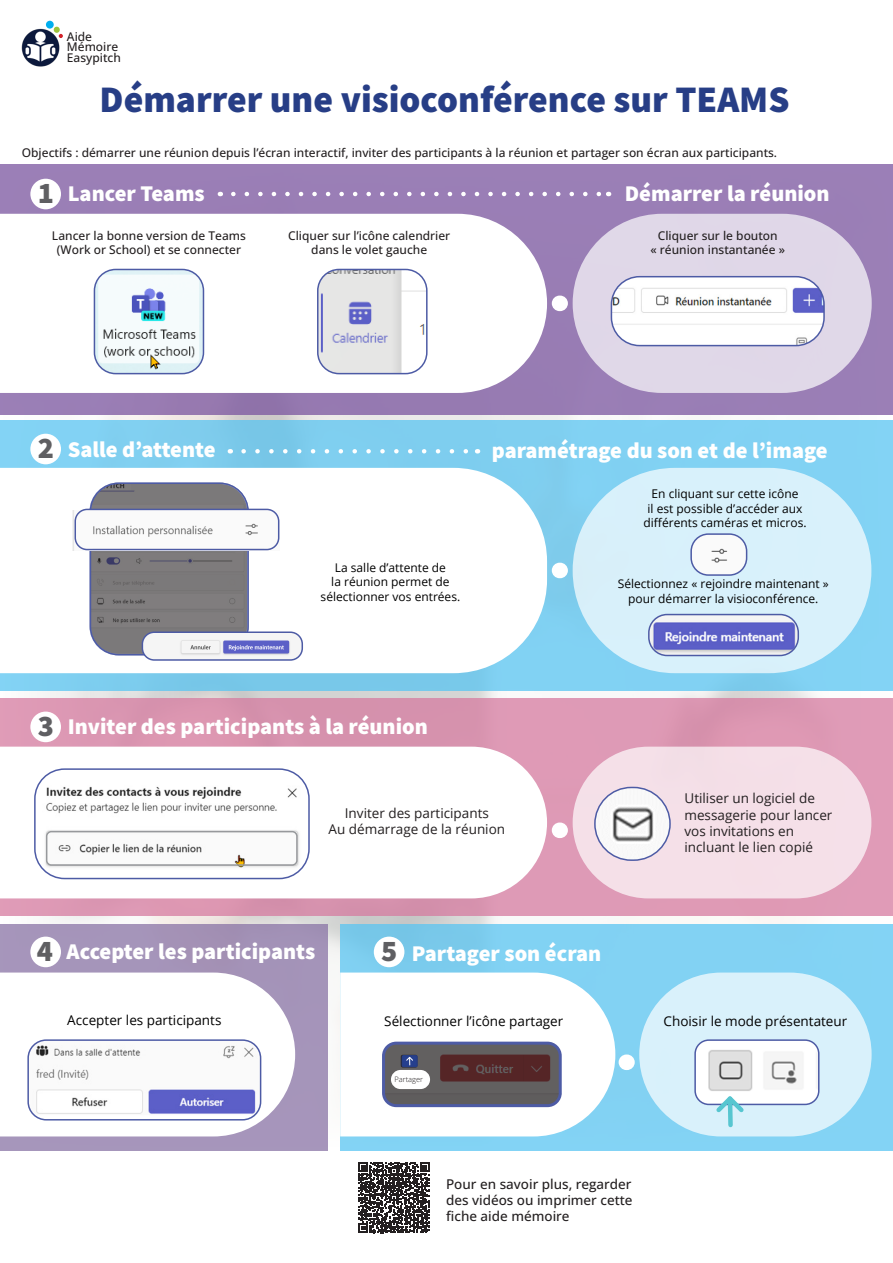
<style>
.page{position:relative;width:893px;height:1263px;background:#fff}
.page>*{position:absolute;margin:0;border:0;box-sizing:border-box;transform-origin:0 0}
.t1{font:900 37.5px "Source Sans Pro";color:#273e86}
.t2{font:900 30px "Source Sans Pro";color:#5f5f62}
.t3{font:900 22.5px "Source Sans Pro";color:#fff}
.t4{font:13.5px/16.2px "Open Sans";color:#231f20}
.t5{font:13.5px "Open Sans";color:#000}
.t6{font:500 13.5px/16.2px "Open Sans";color:#231f20;text-align:justify}
.t7{font:500 12px/14.4px "Open Sans";color:#231f20;text-align:center}
.t8{font:12px/14.4px "Open Sans";color:#000;text-align:center}
.t9{font:300 7.5px "Open Sans";color:#231f20}
</style>
<div class="page">
<div style="left:0;top:164px;width:893px;height:251px;background:#9a7eb6"></div>
<div style="left:0;top:421px;width:893px;height:270px;background:#81d1f3"></div>
<div style="left:0;top:698px;width:893px;height:217px;background:#de99b4"></div>
<div style="left:340px;top:924px;width:553px;height:226px;background:#82d2f3"></div>
<div style="left:0;top:924px;width:327px;height:226px;background:#a595ba"></div>
<div style="left:0;top:214px;width:547px;height:179px;background:#fff"></div>
<div style="left:573px;top:214px;width:299px;height:179px;background:#e0d8e8;border-radius:90px"></div>
<div style="left:0;top:468px;width:547px;height:205px;background:#fff"></div>
<svg style="left:0;top:972px;width:295px;height:164px;background:#f5f3f7"></svg>
<div style="left:573px;top:468px;width:298px;height:205px;background:#d8f1fb;border-radius:103px"></div>
<div style="left:0;top:747px;width:547px;height:151px;background:#fff"></div>
<div style="left:573px;top:747px;width:298px;height:151px;background:#f5e0e8;border-radius:76px"></div>
<div style="left:639px;top:972px;width:233px;height:164px;background:#d9f1fb;border-radius:82px"></div>
<div style="left:552px;top:563px;width:16px;height:15px;background:#fff;border-radius:8px"></div>
<div style="left:552px;top:822px;width:16px;height:16px;background:#fff;border-radius:8px"></div>
<div style="left:619px;top:1054px;width:16px;height:16px;background:#fff;border-radius:8px"></div>
<div style="left:552px;top:296px;width:16px;height:15px;background:#fff;border-radius:8px"></div>
<img style="left:94px;top:269px;width:109px;height:105px">
<div style="left:94px;top:269px;width:110px;height:105px;border:2px solid #4d5ba5;border-radius:21px"></div>
<img style="left:318px;top:269px;width:109px;height:105px">
<div style="left:317px;top:269px;width:111px;height:105px;border:2px solid #4d5ba5;border-radius:21px"></div>
<img style="left:611px;top:277px;width:212px;height:69px">
<div style="left:611px;top:276px;width:214px;height:70px;border:2px solid #4d5ba5;border-radius:28px"></div>
<img style="left:651px;top:614px;width:147px;height:41px">
<div style="left:648px;top:614px;width:151px;height:42px;border:2px solid #4d5ba5;border-radius:18px"></div>
<img style="left:693px;top:536px;width:54px;height:37px">
<div style="left:690px;top:533px;width:57px;height:43px;border:2px solid #4d5ba5;border-radius:17px"></div>
<img style="left:35px;top:769px;width:274px;height:101px">
<div style="left:34px;top:768px;width:276px;height:111px;border:2px solid #4d5ba5;border-radius:30px"></div>
<img style="left:28px;top:1040px;width:233px;height:75px">
<div style="left:27px;top:1039px;width:234px;height:81px;border:2px solid #4d5ba5;border-radius:18px"></div>
<img style="left:595px;top:787px;width:75px;height:73px;border-radius:36px">
<div style="left:594px;top:787px;width:77px;height:74px;border:2px solid #4d5ba5;border-radius:36px"></div>
<svg style="left:359px;top:1162px;width:70px;height:71px"></svg>
<svg style="left:90px;top:483px;width:158px;height:172px;background:#7b797b"></svg>
<div style="left:90px;top:482px;width:159px;height:173px;border:2px solid #4d5ba5;border-radius:28px"></div>
<img style="left:22px;top:28px;width:38px;height:39px">
<div style="left:46px;top:21px;width:8px;height:8px;background:#00aeef;border-radius:50%"></div>
<svg style="left:54px;top:27px;width:9px;height:11px"></svg>
<div style="left:46px;top:831px;width:252px;height:35px;border:2px solid #97999c;border-radius:5px"></div>
<img style="left:142px;top:632px;width:160px;height:28px">
<div style="left:142px;top:631px;width:161px;height:30px;border:2px solid #4d5ba5;border-radius:12px"></div>
<div style="left:30px;top:936px;width:31px;height:31px;background:#fff;border-radius:50%"></div>
<div style="left:30px;top:711px;width:31px;height:31px;background:#fff;border-radius:50%"></div>
<div style="left:30px;top:434px;width:31px;height:30px;background:#fff;border-radius:50%"></div>
<div style="left:30px;top:179px;width:31px;height:30px;background:#fff;border-radius:50%"></div>
<div style="left:374px;top:936px;width:30px;height:31px;background:#fff;border-radius:50%"></div>
<svg style="left:340px;top:972px;width:275px;height:164px;background:#d3d5d8"></svg>
<div style="left:391px;top:1070px;width:39px;height:19px;background:#fff;border-radius:10px"></div>
<svg style="left:233px;top:192px;width:368px;height:4px"></svg>
<svg style="left:244px;top:449px;width:224px;height:4px"></svg>
<img style="left:697px;top:1042px;width:122px;height:62px">
<div style="left:694px;top:1039px;width:125px;height:66px;border:2px solid #4d5ba5;border-radius:14px"></div>
<svg style="left:712px;top:1092px;width:36px;height:36px"></svg>
<div style="left:382px;top:1042px;width:180px;height:65px;border:3px solid #4d5ba5;border-radius:13px"></div>
<img style="left:72px;top:510px;width:207px;height:40px">
<div style="left:75px;top:509px;width:204px;height:41px;border:2px solid #4d5ba5;border-radius:12px"></div>
<p class="t7" style="left:67px;top:29px;width:27px">Aide</p>
<p class="t7" style="left:67px;top:39px;width:53px">Mémoire</p>
<p class="t7" style="left:67px;top:50px;width:55px">Easypitch</p>
<p class="t1" style="left:100px;top:74px;width:691px">Démarrer une visioconférence sur TEAMS</p>
<p class="t7" style="left:22px;top:145px;width:757px">Objectifs : démarrer une réunion depuis l’écran interactif, inviter des participants à la réunion et partager son écran aux participants.</p>
<p class="t2" style="left:38px;top:173px;width:18px">1</p>
<p class="t3" style="left:68px;top:178px;width:139px">Lancer Teams</p>
<p class="t3" style="left:625px;top:178px;width:206px">Démarrer la réunion</p>
<p class="t7" style="left:52px;top:228px;width:196px">Lancer la bonne version de Teams (Work or School) et se connecter</p>
<p class="t7" style="left:288px;top:228px;width:164px">Cliquer sur l’icône calendrier dans le volet gauche</p>
<p class="t7" style="left:658px;top:228px;width:121px">Cliquer sur le bouton</p>
<p class="t7" style="left:650px;top:242px;width:136px">« réunion instantanée »</p>
<p class="t2" style="left:38px;top:428px;width:18px">2</p>
<p class="t3" style="left:68px;top:434px;width:149px">Salle d’attente</p>
<p class="t8" style="left:321px;top:560px;width:141px">La salle d’attente de<br>la réunion permet de sélectionner vos entrées.</p>
<p class="t3" style="left:492px;top:434px;width:337px">paramétrage du son et de l’image</p>
<p class="t8" style="left:643px;top:486px;width:165px">En cliquant sur cette icône<br>il est possible d’accéder aux différents caméras et micros.</p>
<p class="t8" style="left:618px;top:577px;width:212px">Sélectionnez « rejoindre maintenant » pour démarrer la visioconférence.</p>
<p class="t2" style="left:38px;top:706px;width:18px">3</p>
<p class="t3" style="left:68px;top:711px;width:362px">Inviter des participants à la réunion</p>
<p class="t4" style="left:345px;top:804px;width:145px">Inviter des participants</p>
<p class="t4" style="left:329px;top:821px;width:178px">Au démarrage de la réunion</p>
<p class="t4" style="left:684px;top:790px;width:149px">Utiliser un logiciel de messagerie pour lancer vos invitations en incluant le lien copié</p>
<p class="t2" style="left:37px;top:931px;width:18px">4</p>
<p class="t3" style="left:67px;top:935px;width:250px">Accepter les participants</p>
<p class="t3" style="left:412px;top:938px;width:191px">Partager son écran</p>
<p class="t2" style="left:381px;top:931px;width:18px">5</p>
<p class="t5" style="left:67px;top:1011px;width:156px">Accepter les participants</p>
<p class="t5" style="left:384px;top:1012px;width:181px">Sélectionner l’icône partager</p>
<p class="t5" style="left:663px;top:1012px;width:185px">Choisir le mode présentateur</p>
<p class="t9" style="left:394px;top:1074px;width:30px">Partager</p>
<p class="t6" style="left:446px;top:1175px;width:188px">Pour en savoir plus, regarder des vidéos ou imprimer cette fiche aide mémoire</p>
</div>
